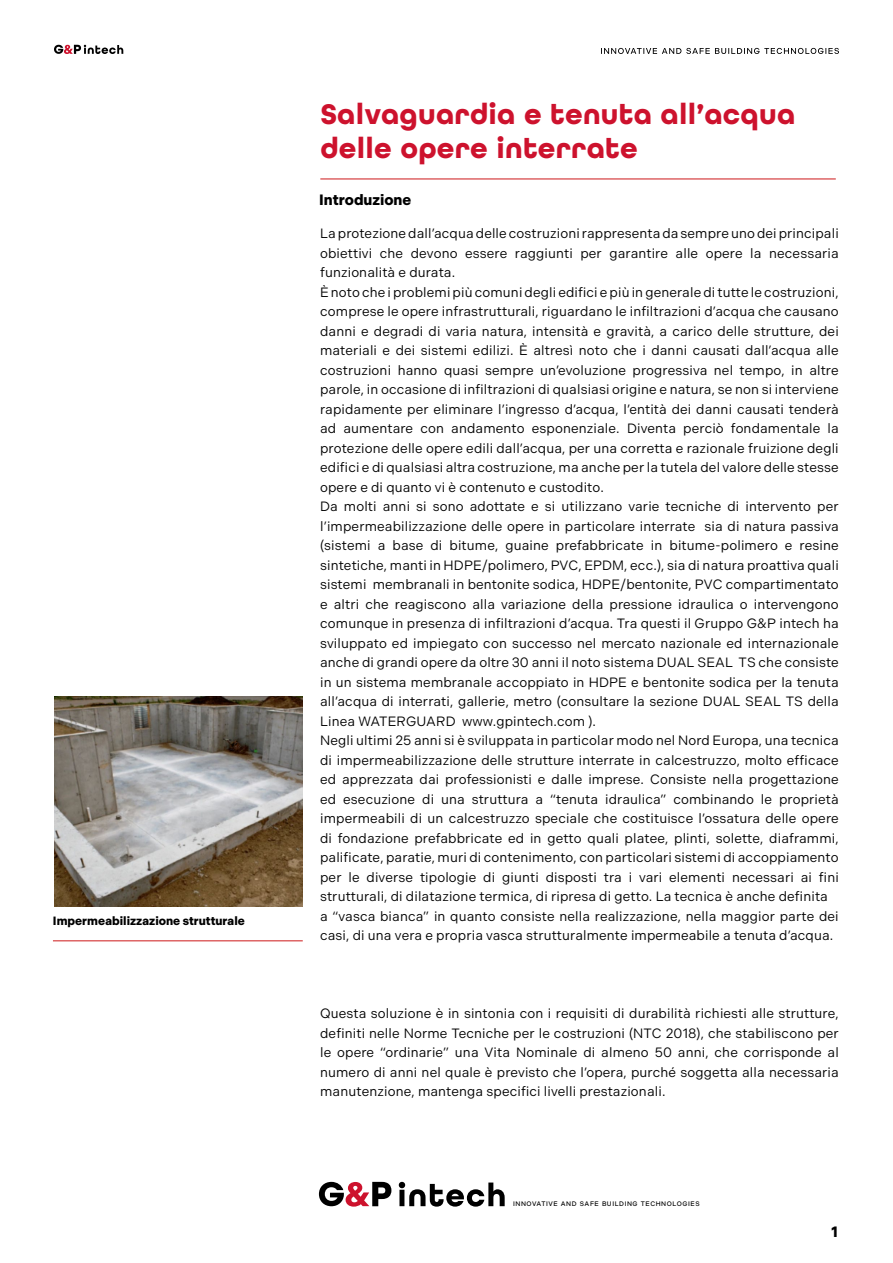
<style>
.page{position:relative;width:893px;height:1263px;background:#fff}
.page>*{position:absolute;margin:0;border:0;box-sizing:border-box;transform-origin:0 0}
.t1{font:700 30px/34.5px "All Round Gothic";letter-spacing:.01em;color:#cd122d}
.t2{font:700 15px "Indivisible";color:#000}
.t3{font:13.5px/19.5px "Indivisible";letter-spacing:.01em;color:#000}
.t4{font:700 12px "Indivisible";color:#000}
.t5{font:500 6.6px "Indivisible";letter-spacing:.085em;color:#000}
</style>
<div class="page">
<hr style="left:53px;top:940px;width:250px;height:1px;background:#cd1719">
<svg style="left:54px;top:45px;width:69px;height:9px"></svg>
<svg style="left:601px;top:48px;width:238px;height:6px"></svg>
<hr style="left:320px;top:179px;width:516px;height:1px;background:#cd1719">
<svg style="left:399px;top:1182px;width:106px;height:24px"></svg>
<svg style="left:319px;top:1182px;width:72px;height:24px"></svg>
<img style="left:54px;top:697px;width:249px;height:209px">
<p class="t4" style="left:53px;top:914px;width:193px">Impermeabilizzazione strutturale</p>
<h1 class="t1" style="left:320px;top:96px;width:476px">Salvaguardia e tenuta all’acqua delle opere interrate</h1>
<p class="t2" style="left:319px;top:191px;width:94px">Introduzione</p>
<p class="t3" style="left:320px;top:224px;width:520px">La protezione dall’acqua delle costruzioni rappresenta da sempre uno dei principali obiettivi che devono essere raggiunti per garantire alle opere la necessaria funzionalità e durata.<br>È noto che i problemi più comuni degli edifici e più in generale di tutte le costruzioni, comprese le opere infrastrutturali, riguardano le infiltrazioni d’acqua che causano danni e degradi di varia natura, intensità e gravità, a carico delle strutture, dei materiali e dei sistemi edilizi. È altresì noto che i danni causati dall’acqua alle costruzioni hanno quasi sempre un’evoluzione progressiva nel tempo, in altre parole, in occasione di infiltrazioni di qualsiasi origine e natura, se non si interviene rapidamente per eliminare l’ingresso d’acqua, l’entità dei danni causati tenderà ad aumentare con andamento esponenziale. Diventa perciò fondamentale la protezione delle opere edili dall’acqua, per una corretta e razionale fruizione degli edifici e di qualsiasi altra costruzione, ma anche per la tutela del valore delle stesse opere e di quanto vi è contenuto e custodito.<br>Da molti anni si sono adottate e si utilizzano varie tecniche di intervento per l’impermeabilizzazione delle opere in particolare interrate sia di natura passiva (sistemi a base di bitume, guaine prefabbricate in bitume-polimero e resine sintetiche, manti in HDPE/polimero, PVC, EPDM, ecc.), sia di natura proattiva quali sistemi membranali in bentonite sodica, HDPE/bentonite, PVC compartimentato e altri che reagiscono alla variazione della pressione idraulica o intervengono comunque in presenza di infiltrazioni d’acqua. Tra questi il Gruppo G&amp;P intech ha sviluppato ed impiegato con successo nel mercato nazionale ed internazionale anche di grandi opere da oltre 30 anni il noto sistema DUAL SEAL TS che consiste in un sistema membranale accoppiato in HDPE e bentonite sodica per la tenuta all’acqua di interrati, gallerie, metro (consultare la sezione DUAL SEAL TS della Linea WATERGUARD www.gpintech.com ).<br>Negli ultimi 25 anni si è sviluppata in particolar modo nel Nord Europa, una tecnica di impermeabilizzazione delle strutture interrate in calcestruzzo, molto efficace ed apprezzata dai professionisti e dalle imprese. Consiste nella progettazione ed esecuzione di una struttura a “tenuta idraulica” combinando le proprietà impermeabili di un calcestruzzo speciale che costituisce l’ossatura delle opere di fondazione prefabbricate ed in getto quali platee, plinti, solette, diaframmi, palificate, paratie, muri di contenimento, con particolari sistemi di accoppiamento per le diverse tipologie di giunti disposti tra i vari elementi necessari ai fini strutturali, di dilatazione termica, di ripresa di getto. La tecnica è anche definita a “vasca bianca” in quanto consiste nella realizzazione, nella maggior parte dei casi, di una vera e propria vasca strutturalmente impermeabile a tenuta d’acqua.</p>
<p class="t3" style="left:320px;top:1004px;width:520px;text-align:justify">Questa soluzione è in sintonia con i requisiti di durabilità richiesti alle strutture, definiti nelle Norme Tecniche per le costruzioni (NTC 2018), che stabiliscono per le opere “ordinarie” una Vita Nominale di almeno 50 anni, che corrisponde al numero di anni nel quale è previsto che l’opera, purché soggetta alla necessaria manutenzione, mantenga specifici livelli prestazionali.</p>
<p class="t5" style="left:513px;top:1200px;width:188px">INNOVATIVE AND SAFE BUILDING TECHNOLOGIES</p>
<p class="t2" style="left:832px;top:1223px;width:8px">1</p>
</div>
